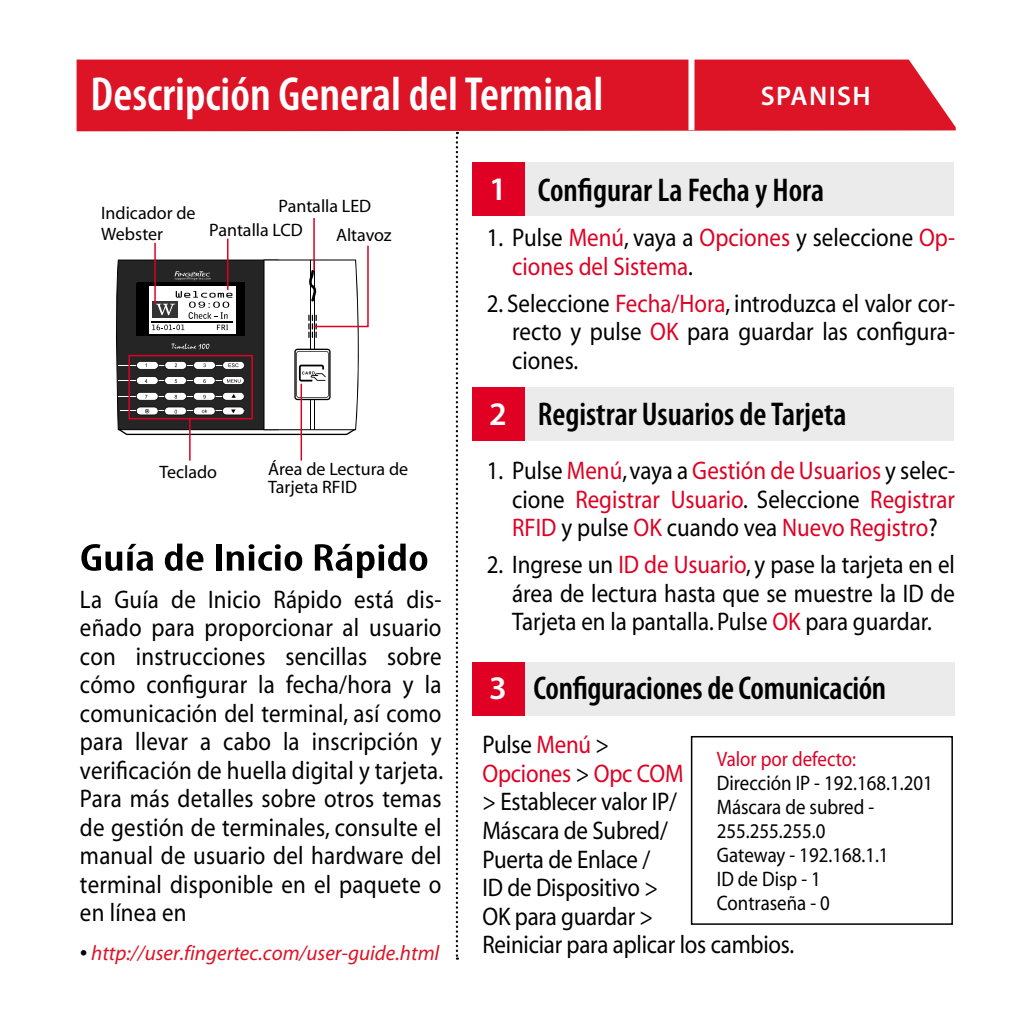
<style>
.page{position:relative;width:1021px;height:1021px;background:#fff}
.page>*{position:absolute;margin:0;border:0;box-sizing:border-box;transform-origin:0 0}
.t1{font:600 condensed 48px "Myriad Pro";color:#fff}
.t2{font:600 condensed 39px "Myriad Pro";color:#000;scale:1.3 1}
.t3{font:600 condensed 33px "Myriad Pro";letter-spacing:-.005em;color:#000}
.t4{font:600 33px "Myriad Pro";color:#fff}
.t5{font:600 27px "Myriad Pro";letter-spacing:.05em;color:#fff}
.t6{font:25.5px/28.5px "Myriad";letter-spacing:-.005em;color:#000;text-align:justify;scale:.9 1}
.t7{font:25.5px/28.5px "Myriad";color:#df0023;scale:.9 1}
.t8{font:21px/24px "Myriad";color:#000;scale:.9 1}
.t9{font:italic 21px "Myriad";color:#dd1326}
.t10{font:21px "Myriad";color:#df0023;scale:.9 1}
.t11{font:18px/24.6px "Myriad";color:#000}
.s1{font-weight:700;color:#000}
.s2{color:#000}
.s3{color:#df0023}
</style>
<div class="page">
<svg style="left:456px;top:132px;width:2px;height:827px"></svg>
<hr style="left:313px;top:218px;width:2px;height:53px;background:#df0023">
<hr style="left:189px;top:418px;width:2px;height:42px;background:#df0023">
<div style="left:77px;top:60px;width:878px;height:71px;background:#dd1326"></div>
<div style="left:688px;top:58px;width:6px;height:72px;background:#fff"></div>
<hr style="left:154px;top:243px;width:2px;height:61px;background:#df0023">
<hr style="left:227px;top:238px;width:1px;height:52px;background:#df0023">
<div style="left:472px;top:162px;width:482px;height:53px;background:#ebebeb"></div>
<div style="left:472px;top:162px;width:52px;height:53px;background:#df0023"></div>
<div style="left:472px;top:388px;width:482px;height:53px;background:#ebebeb"></div>
<div style="left:472px;top:388px;width:52px;height:53px;background:#df0023"></div>
<div style="left:472px;top:662px;width:483px;height:53px;background:#ebebeb"></div>
<div style="left:472px;top:662px;width:52px;height:53px;background:#df0023"></div>
<hr style="left:300px;top:384px;width:2px;height:76px;background:#df0023">
<svg style="left:116px;top:244px;width:253px;height:191px"></svg>
<div style="left:691px;top:736px;width:261px;height:188px;border:2px solid #000"></div>
<h1 class="t1" style="left:91px;top:65px;width:514px">Descripción General del Terminal</h1>
<p class="t5" style="left:760px;top:79px;width:111px">SPANISH</p>
<p class="t11" style="left:101px;top:203px;width:96px;line-height:21px">Indicador de<br>Webster</p>
<p class="t11" style="left:209px;top:194px;width:163px;text-indent:69px">Pantalla LED<br>Pantalla LCD</p>
<p class="t11" style="left:336px;top:223px;width:57px">Altavoz</p>
<p class="t11" style="left:159px;top:460px;width:59px">Teclado</p>
<p class="t11" style="left:268px;top:461px;width:142px;line-height:18px">Área de Lectura de<br>Tarjeta RFID</p>
<h2 class="t2" style="left:80px;top:533px;width:270px">Guía de Inicio Rápido</h2>
<p class="t6" style="left:80px;top:586px;width:405px">La Guía de Inicio Rápido está dis&shy;eñado para proporcionar al usuario con instrucciones sencillas sobre cómo configurar la fecha/hora y la comunicación del terminal, así como para llevar a cabo la inscripción y verificación de huella digital y tarjeta.<br>Para más detalles sobre otros temas de gestión de terminales, consulte el manual de usuario del hardware del terminal disponible en el paquete o en línea en</p>
<p class="t9" style="left:80px;top:942px;width:361px"><span class="s1">•</span> http://user.fingertec.com/user-guide.html</p>
<p class="t3" style="left:537px;top:169px;width:288px">Configurar La Fecha y Hora</p>
<p class="t7" style="left:512px;top:224px;width:493px;text-indent:-26px"><span class="s2">1. Pulse</span> Menú<span class="s2">, vaya a</span> Opciones <span class="s2">y seleccione</span> Op&shy;ciones del Sistema<span class="s2">.</span></p>
<p class="t6" style="left:512px;top:290px;width:493px;text-indent:-26px">2. Seleccione <span class="s3">Fecha/Hora</span>, introduzca el valor cor&shy;recto y pulse <span class="s3">OK</span> para guardar las configura&shy;ciones.</p>
<p class="t3" style="left:537px;top:394px;width:310px">Registrar Usuarios de Tarjeta</p>
<p class="t7" style="left:512px;top:457px;width:493px;text-align:justify;text-indent:-25px"><span class="s2">1. Pulse</span> Menú<span class="s2">, vaya a</span> Gestión de Usuarios <span class="s2">y selec&shy;cione</span> Registrar Usuario<span class="s2">. Seleccione</span> Registrar RFID <span class="s2">y pulse</span> OK <span class="s2">cuando vea</span> Nuevo Registro<span class="s2">?</span></p>
<p class="t6" style="left:512px;top:551px;width:493px;text-indent:-26px">2. Ingrese un <span class="s3">ID de Usuario</span>, y pase la tarjeta en el área de lectura hasta que se muestre la ID de Tarjeta en la pantalla. Pulse <span class="s3">OK</span> para guardar.</p>
<p class="t4" style="left:489px;top:168px;width:19px">1</p>
<p class="t4" style="left:489px;top:393px;width:19px">2</p>
<p class="t3" style="left:533px;top:668px;width:354px">Configuraciones de Comunicación</p>
<p class="t6" style="left:482px;top:731px;width:348px;text-align:left">Pulse <span class="s3">Menú</span> &gt;<br><span class="s3">Opciones</span> &gt; <span class="s3">Opc COM<br></span>&gt; Establecer valor IP/<br>Máscara de Subred/<br>Puerta de Enlace /<br>ID de Dispositivo &gt;<br>OK para guardar &gt;<br>Reiniciar para aplicar los cambios.</p>
<p class="t4" style="left:489px;top:667px;width:19px">3</p>
<p class="t10" style="left:716px;top:748px;width:156px">Valor por defecto:</p>
<p class="t8" style="left:716px;top:771px;width:241px">Dirección IP - 192.168.1.201<br>Máscara de subred -<br>255.255.255.0<br>Gateway - 192.168.1.1<br>ID de Disp - 1<br>Contraseña - 0</p>
</div>
